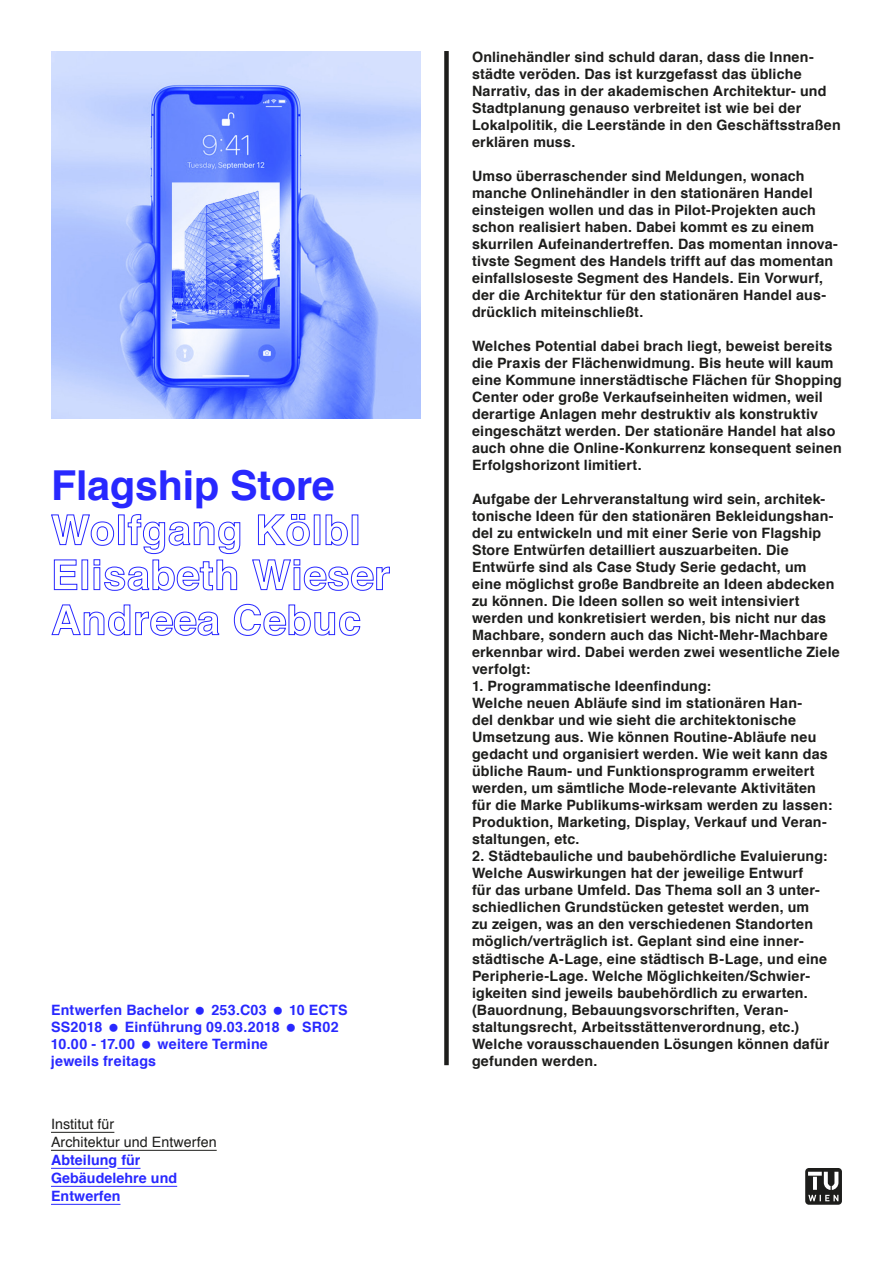
<style>
.page{position:relative;width:893px;height:1263px;background:#fff}
.page>*{position:absolute;margin:0;border:0;box-sizing:border-box;transform-origin:0 0}
.t1{font:700 41.25px "Helvetica";letter-spacing:-.005em;color:#2828ff}
.t2{font:700 14.25px/17px "Helvetica";letter-spacing:.015em;color:#1d1d1b}
.t3{font:700 14.25px/18px "Helvetica";letter-spacing:.01em;color:#2828ff}
.t4{font:14.25px/18px "Helvetica";letter-spacing:.005em;color:#1d1d1b}
</style>
<div class="page">
<hr style="left:51px;top:1132px;width:63px;height:1px;background:#1d1d1b">
<hr style="left:51px;top:1150px;width:166px;height:1px;background:#1d1d1b">
<hr style="left:51px;top:1168px;width:58px;height:1px;background:#2828ff">
<svg style="left:117px;top:1168px;width:24px;height:1px"></svg>
<hr style="left:51px;top:1186px;width:126px;height:1px;background:#2828ff">
<hr style="left:51px;top:1204px;width:69px;height:1px;background:#2828ff">
<svg style="left:805px;top:1168px;width:37px;height:37px"></svg>
<div style="left:444px;top:51px;width:5px;height:1014px;background:#1d1d1b"></div>
<svg style="left:258px;top:514px;width:52px;height:32px"></svg>
<div style="left:314px;top:514px;width:6px;height:31px;border:1px solid #2828ff"></div>
<svg style="left:325px;top:514px;width:23px;height:32px"></svg>
<svg style="left:51px;top:514px;width:190px;height:77px"></svg>
<svg style="left:252px;top:559px;width:138px;height:32px"></svg>
<svg style="left:51px;top:604px;width:169px;height:32px"></svg>
<svg style="left:234px;top:603px;width:127px;height:33px"></svg>
<img style="left:51px;top:51px;width:370px;height:368px">
<h1 class="t1" style="left:51px;top:452px;width:285px">Flagship Store</h1>
<p class="t3" style="left:51px;top:1001px;width:139px">Entwerfen Bachelor</p>
<p class="t3" style="left:211px;top:1001px;width:57px">253.C03</p>
<p class="t3" style="left:289px;top:1001px;width:60px">10 ECTS</p>
<p class="t3" style="left:51px;top:1018px;width:53px">SS2018</p>
<p class="t3" style="left:125px;top:1018px;width:156px">Einführung 09.03.2018</p>
<p class="t3" style="left:302px;top:1018px;width:38px">SR02</p>
<p class="t3" style="left:51px;top:1035px;width:86px">10.00 - 17.00</p>
<p class="t3" style="left:158px;top:1035px;width:112px">weitere Termine</p>
<p class="t3" style="left:51px;top:1052px;width:107px">jeweils freitags</p>
<p class="t4" style="left:51px;top:1116px;width:167px">Institut für<br>Architektur und Entwerfen</p>
<p class="t3" style="left:51px;top:1151px;width:128px">Abteilung für<br>Gebäudelehre und<br>Entwerfen</p>
<p class="t2" style="left:472px;top:48px;width:370px">Onlinehändler sind schuld daran, dass die Innen&shy;städte veröden. Das ist kurzgefasst das übliche Narrativ, das in der akademischen Architektur- und Stadtplanung genauso verbreitet ist wie bei der Lokalpolitik, die Leerstände in den Geschäftsstraßen erklären muss.</p>
<p class="t2" style="left:472px;top:167px;width:367px">Umso überraschender sind Meldungen, wonach manche Onlinehändler in den stationären Handel einsteigen wollen und das in Pilot-Projekten auch schon realisiert haben. Dabei kommt es zu einem skurrilen Aufeinandertreffen. Das momentan innova&shy;tivste Segment des Handels trifft auf das momentan einfallsloseste Segment des Handels. Ein Vorwurf, der die Architektur für den stationären Handel aus&shy;drücklich miteinschließt.</p>
<p class="t2" style="left:472px;top:338px;width:371px">Welches Potential dabei brach liegt, beweist bereits die Praxis der Flächenwidmung. Bis heute will kaum eine Kommune innerstädtische Flächen für Shopping Center oder große Verkaufseinheiten widmen, weil derartige Anlagen mehr destruktiv als konstruktiv eingeschätzt werden. Der stationäre Handel hat also auch ohne die Online-Konkurrenz konsequent seinen Erfolgshorizont limitiert.</p>
<p class="t2" style="left:472px;top:491px;width:369px">Aufgabe der Lehrveranstaltung wird sein, architek&shy;tonische Ideen für den stationären Bekleidungshan&shy;del zu entwickeln und mit einer Serie von Flagship Store Entwürfen detailliert auszuarbeiten. Die Entwürfe sind als Case Study Serie gedacht, um<br>eine möglichst große Bandbreite an Ideen abdecken zu können. Die Ideen sollen so weit intensiviert werden und konkretisiert werden, bis nicht nur das Machbare, sondern auch das Nicht-Mehr-Machbare erkennbar wird. Dabei werden zwei wesentliche Ziele verfolgt:</p>
<p class="t2" style="left:472px;top:678px;width:362px">1. Programmatische Ideenfindung:<br>Welche neuen Abläufe sind im stationären Han-<br>del denkbar und wie sieht die architektonische Umsetzung aus. Wie können Routine-Abläufe neu gedacht und organisiert werden. Wie weit kann das übliche Raum- und Funktionsprogramm erweitert werden, um sämtliche Mode-relevante Aktivitäten für die Marke Publikums-wirksam werden zu lassen:<br>Produktion, Marketing, Display, Verkauf und Veran&shy;staltungen, etc.</p>
<p class="t2" style="left:472px;top:848px;width:359px">2. Städtebauliche und baubehördliche Evaluierung:<br>Welche Auswirkungen hat der jeweilige Entwurf<br>für das urbane Umfeld. Das Thema soll an 3 unter&shy;schiedlichen Grundstücken getestet werden, um<br>zu zeigen, was an den verschiedenen Standorten möglich/verträglich ist. Geplant sind eine inner&shy;städtische A-Lage, eine städtisch B-Lage, und eine Peripherie-Lage. Welche Möglichkeiten/Schwier&shy;igkeiten sind jeweils baubehördlich zu erwarten. (Bauordnung, Bebauungsvorschriften, Veran&shy;staltungsrecht, Arbeitsstättenverordnung, etc.)<br>Welche vorausschauenden Lösungen können dafür gefunden werden.</p>
</div>
